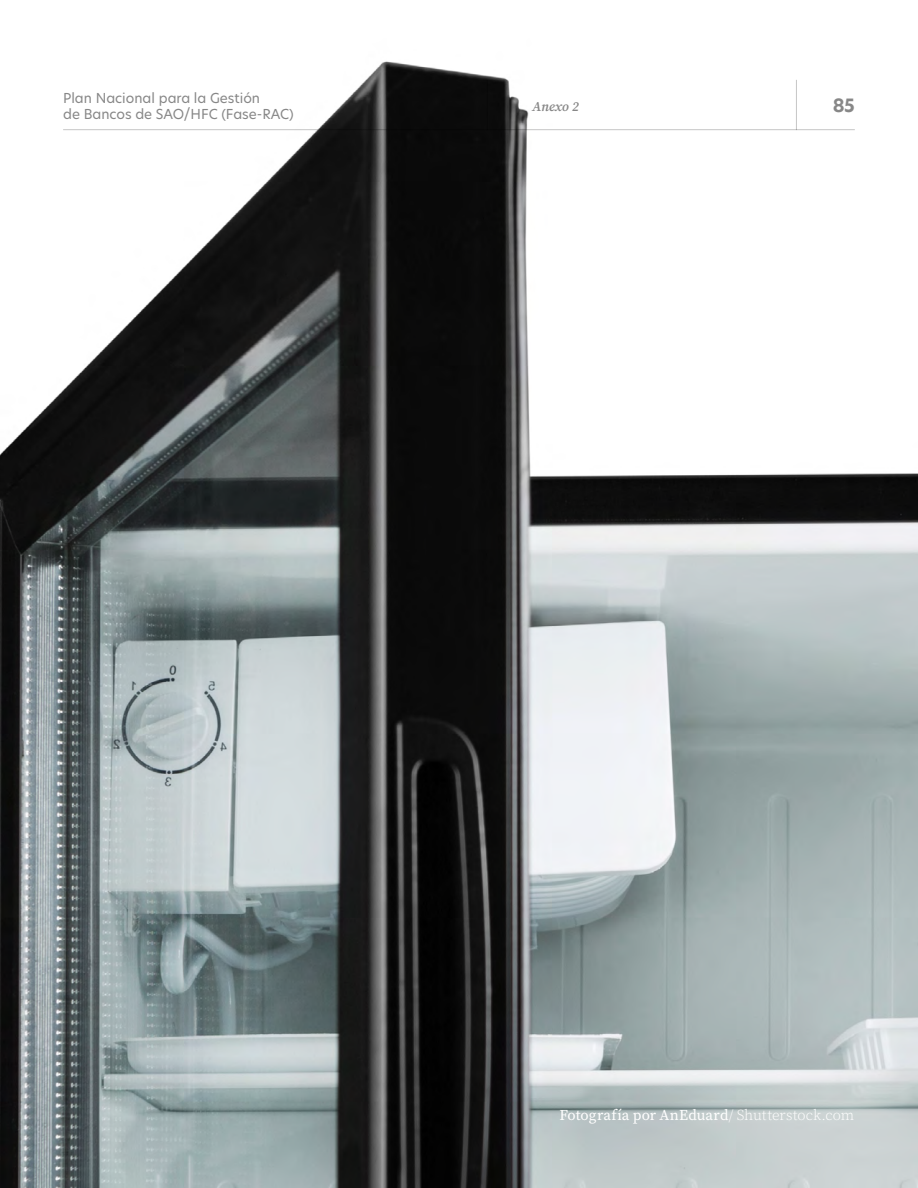
<style>
.page{position:relative;width:918px;height:1188px;background:#fff}
.page>*{position:absolute;margin:0;border:0;box-sizing:border-box;transform-origin:0 0}
.t1{font:700 18px "Hero New";color:#878787}
.t2{font:15px "Source Serif 4";letter-spacing:.01em;color:#fff}
.t3{font:13.5px/16.2px "Hero New";color:#878787}
.t4{font:italic 600 13.5px "Source Serif 4";letter-spacing:-.005em;color:#878787}
.s1{font-weight:300}
</style>
<div class="page">
<img style="left:0;top:61px;width:918px;height:1127px">
<hr style="left:63px;top:129px;width:792px;height:1px;background:#c6c6c6">
<hr style="left:796px;top:80px;width:1px;height:50px;background:#c6c6c6">
<hr style="left:487px;top:80px;width:1px;height:50px;background:#c6c6c6">
<p class="t3" style="left:63px;top:89px;width:232px">Plan Nacional para la Gestión<br>de Bancos de SAO/HFC (Fase-RAC)</p>
<p class="t4" style="left:533px;top:98px;width:48px">Anexo 2</p>
<h1 class="t1" style="left:832px;top:94px;width:24px">85</h1>
<p class="t2" style="left:559px;top:1105px;width:296px">Fotografía por AnEduard<span class="s1">/ Shutterstock.com</span></p>
</div>
